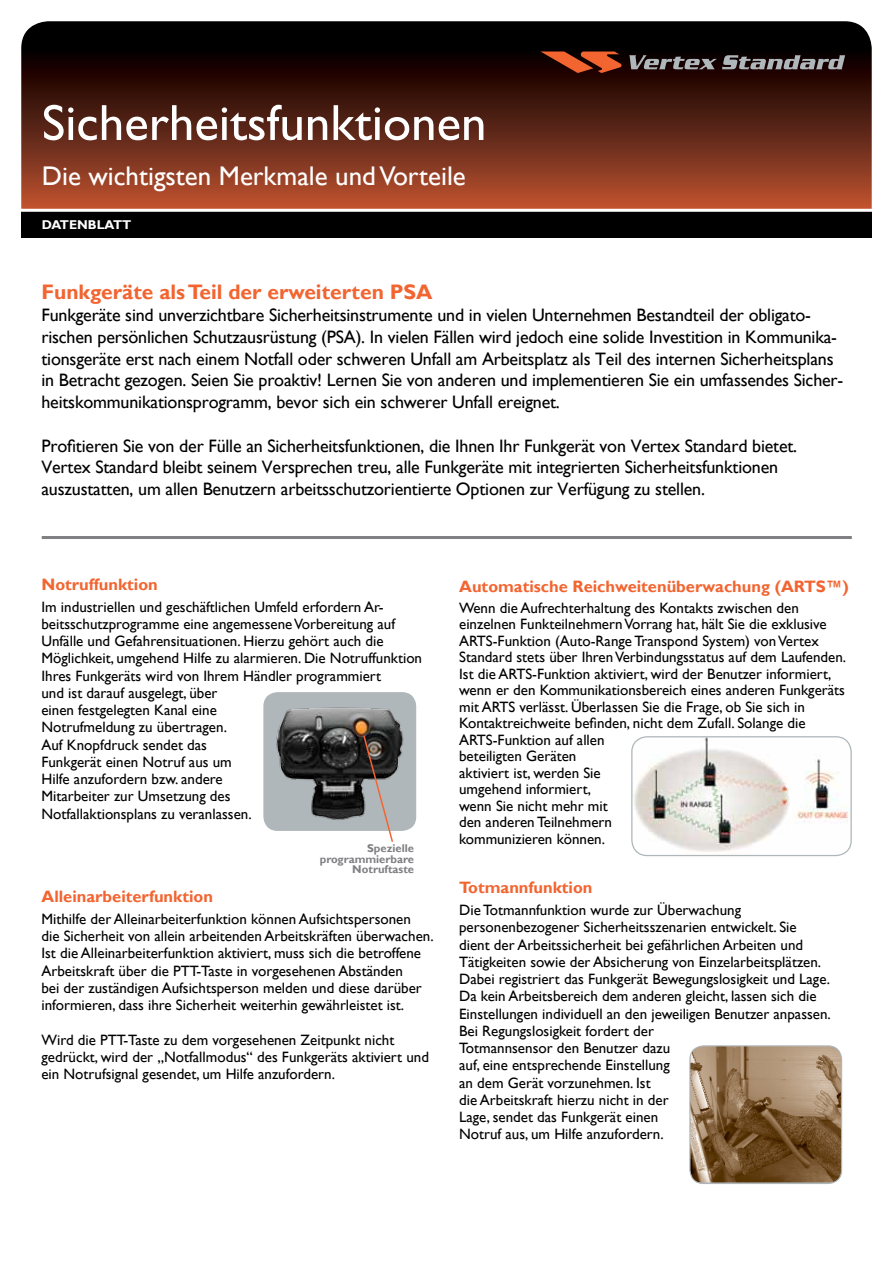
<style>
.page{position:relative;width:893px;height:1263px;background:#fff}
.page>*{position:absolute;margin:0;border:0;box-sizing:border-box;transform-origin:0 0}
.t1{font:51px "Gill Sans";color:#fff}
.t2{font:27px "Gill Sans";color:#fff}
.t3{font:700 21px "Gill Sans";color:#f26531}
.t4{font:18px/21.8px "Gill Sans";letter-spacing:-.01em;color:#000}
.t5{font:700 16.5px "Gill Sans";color:#f26531}
.t6{font:15px/17.2px "Gill Sans";color:#000}
.t7{font:700 12.75px "Gill Sans";color:#fff}
.t8{font:700 11.25px/10.2px "Gill Sans";color:#807f83;text-align:right}
</style>
<div class="page">
<svg style="left:21px;top:21px;width:851px;height:188px;background:#522114"></svg>
<div style="left:21px;top:211px;width:851px;height:27px;background:#000"></div>
<hr style="left:9px;top:209px;width:864px;height:3px;background:#fff">
<svg style="left:629px;top:55px;width:216px;height:14px;background:#5e595b"></svg>
<svg style="left:540px;top:52px;width:82px;height:21px;background:#8a351a"></svg>
<hr style="left:42px;top:536px;width:810px;height:3px;background:#807f83">
<div style="left:264px;top:693px;width:152px;height:137px;background:#b0b7bb;border-radius:14px"></div>
<img style="left:276px;top:707px;width:128px;height:113px">
<div style="left:263px;top:692px;width:153px;height:139px;border:1px solid #b0b7bb;border-radius:14px"></div>
<img style="left:691px;top:1047px;width:151px;height:135px">
<div style="left:689px;top:1045px;width:153px;height:139px;border:1px solid #b0b7bb;border-radius:14px"></div>
<svg style="left:362px;top:734px;width:32px;height:108px"></svg>
<img style="left:632px;top:737px;width:219px;height:118px">
<div style="left:631px;top:736px;width:221px;height:120px;border:1px solid #b0b7bb;border-radius:15px"></div>
<h1 class="t1" style="left:42px;top:93px;width:446px">Sicherheitsfunktionen</h1>
<h2 class="t2" style="left:42px;top:160px;width:425px">Die wichtigsten Merkmale und Vorteile</h2>
<p class="t7" style="left:42px;top:217px;width:91px">DATENBLATT</p>
<h3 class="t3" style="left:41px;top:280px;width:393px">Funkgeräte als Teil der erweiterten PSA</h3>
<p class="t4" style="left:41px;top:304px;width:803px">Funkgeräte sind unverzichtbare Sicherheitsinstrumente und in vielen Unternehmen Bestandteil der obligato&shy;rischen persönlichen Schutzausrüstung (PSA). In vielen Fällen wird jedoch eine solide Investition in Kommunika&shy;tionsgeräte erst nach einem Notfall oder schweren Unfall am Arbeitsplatz als Teil des internen Sicherheitsplans in Betracht gezogen. Seien Sie proaktiv! Lernen Sie von anderen und implementieren Sie ein umfassendes Sicher&shy;heitskommunikationsprogramm, bevor sich ein schwerer Unfall ereignet.</p>
<p class="t4" style="left:41px;top:435px;width:757px">Profitieren Sie von der Fülle an Sicherheitsfunktionen, die Ihnen Ihr Funkgerät von Vertex Standard bietet.<br>Vertex Standard bleibt seinem Versprechen treu, alle Funkgeräte mit integrierten Sicherheitsfunktionen auszustatten, um allen Benutzern arbeitsschutzorientierte Optionen zur Verfügung zu stellen.</p>
<p class="t5" style="left:41px;top:574px;width:118px">Notruffunktion</p>
<p class="t6" style="left:41px;top:598px;width:382px">Im industriellen und geschäftlichen Umfeld erfordern Ar&shy;beitsschutzprogramme eine angemessene Vorbereitung auf Unfälle und Gefahrensituationen. Hierzu gehört auch die Möglichkeit, umgehend Hilfe zu alarmieren. Die Notruffunktion Ihres Funkgeräts wird von Ihrem Händler programmiert<br>und ist darauf ausgelegt, über<br>einen festgelegten Kanal eine<br>Notrufmeldung zu übertragen.<br>Auf Knopfdruck sendet das<br>Funkgerät einen Notruf aus um<br>Hilfe anzufordern bzw. andere<br>Mitarbeiter zur Umsetzung des<br>Notfallaktionsplans zu veranlassen.</p>
<p class="t8" style="left:320px;top:844px;width:96px">Spezielle programmierbare<br>Notruftaste</p>
<p class="t5" style="left:41px;top:887px;width:173px">Alleinarbeiterfunktion</p>
<p class="t6" style="left:41px;top:910px;width:394px">Mithilfe der Alleinarbeiterfunktion können Aufsichtspersonen<br>die Sicherheit von allein arbeitenden Arbeitskräften überwachen.<br>Ist die Alleinarbeiterfunktion aktiviert, muss sich die betroffene Arbeitskraft über die PTT-Taste in vorgesehenen Abständen<br>bei der zuständigen Aufsichtsperson melden und diese darüber informieren, dass ihre Sicherheit weiterhin gewährleistet ist.</p>
<p class="t6" style="left:41px;top:1031px;width:389px">Wird die PTT-Taste zu dem vorgesehenen Zeitpunkt nicht gedrückt, wird der „Notfallmodus“ des Funkgeräts aktiviert und ein Notrufsignal gesendet, um Hilfe anzufordern.</p>
<p class="t5" style="left:459px;top:576px;width:391px">Automatische Reichweitenüberwachung (ARTS™)</p>
<p class="t6" style="left:459px;top:599px;width:388px;line-height:16.5px">Wenn die Aufrechterhaltung des Kontakts zwischen den einzelnen Funkteilnehmern Vorrang hat, hält Sie die exklusive ARTS-Funktion (Auto-Range Transpond System) von Vertex Standard stets über Ihren Verbindungsstatus auf dem Laufenden.<br>Ist die ARTS-Funktion aktiviert, wird der Benutzer informiert, wenn er den Kommunikationsbereich eines anderen Funkgeräts mit ARTS verlässt. Überlassen Sie die Frage, ob Sie sich in Kontaktreichweite befinden, nicht dem Zufall. Solange die ARTS-Funktion auf allen<br>beteiligten Geräten<br>aktiviert ist, werden Sie<br>umgehend informiert,<br>wenn Sie nicht mehr mit<br>den anderen Teilnehmern<br>kommunizieren können.</p>
<p class="t5" style="left:459px;top:878px;width:135px">Totmannfunktion</p>
<p class="t6" style="left:459px;top:902px;width:373px">Die Totmannfunktion wurde zur Überwachung personenbezogener Sicherheitsszenarien entwickelt. Sie dient der Arbeitssicherheit bei gefährlichen Arbeiten und Tätigkeiten sowie der Absicherung von Einzelarbeitsplätzen.<br>Dabei registriert das Funkgerät Bewegungslosigkeit und Lage.<br>Da kein Arbeitsbereich dem anderen gleicht, lassen sich die Einstellungen individuell an den jeweiligen Benutzer anpassen.<br>Bei Regungslosigkeit fordert der<br>Totmannsensor den Benutzer dazu<br>auf, eine entsprechende Einstellung<br>an dem Gerät vorzunehmen. Ist<br>die Arbeitskraft hierzu nicht in der<br>Lage, sendet das Funkgerät einen<br>Notruf aus, um Hilfe anzufordern.</p>
</div>
